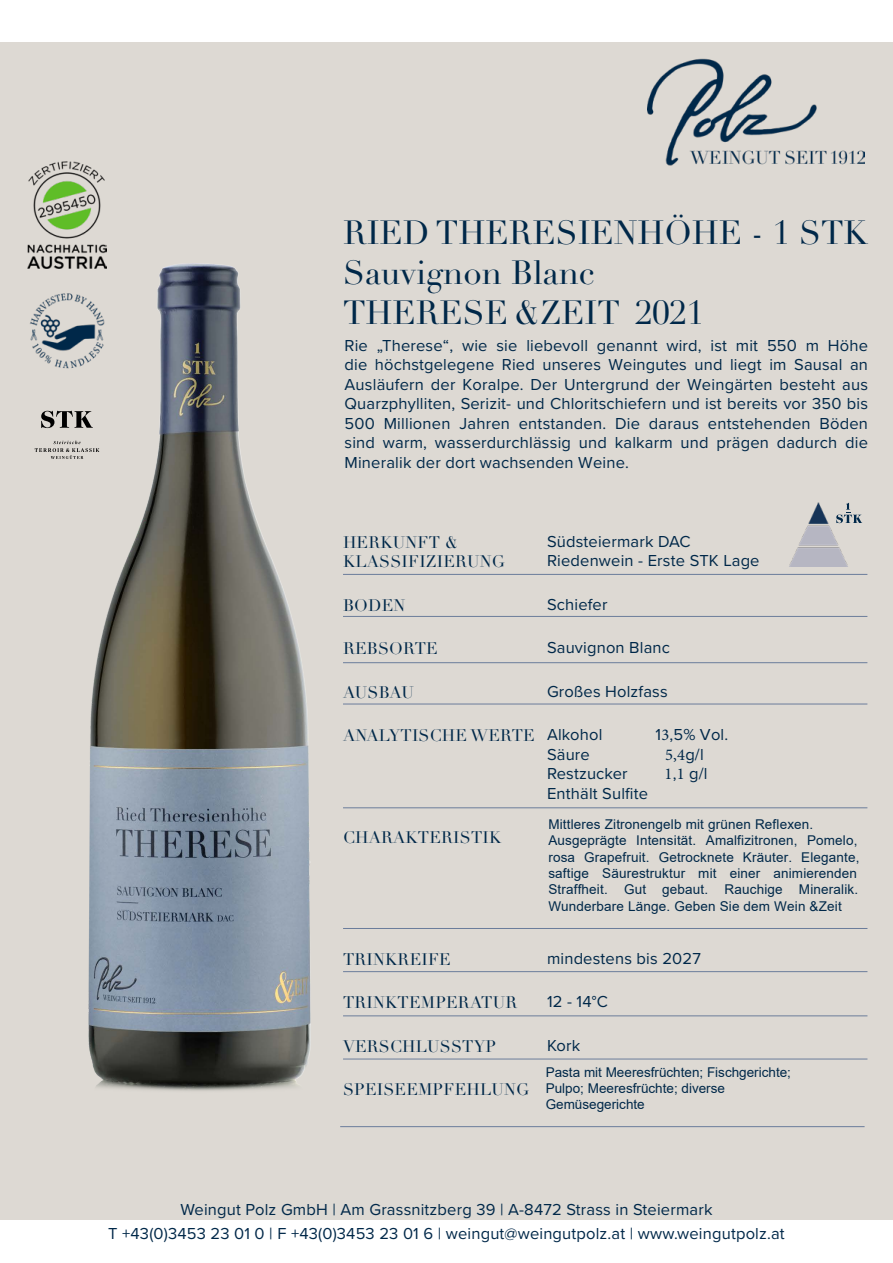
<style>
.page{position:relative;width:893px;height:1263px;background:#fff}
.page>*{position:absolute;margin:0;border:0;box-sizing:border-box;transform-origin:0 0}
.t1{font:33px/39.6px "Didot LT Pro";color:#002849}
.t2{font:16.5px/19.5px "Proxima Nova";letter-spacing:.01em;color:#002849;text-align:center}
.t3{font:16.5px/19.5px "Didot LT Pro";letter-spacing:.01em;color:#002849}
.t4{font:16.5px "Minion Pro";color:#002849}
.t5{font:13.5px/16.4px "Arial";letter-spacing:.01em;color:#002849}
.s1{font-family:"Minion Pro"}
.s2{font-family:"Proxima Nova"}
</style>
<div class="page">
<div style="left:0;top:43px;width:893px;height:1177px;background:#ddd9d3"></div>
<img style="left:648px;top:58px;width:217px;height:108px">
<img style="left:28px;top:162px;width:78px;height:107px">
<svg style="left:35px;top:441px;width:53px;height:18px"></svg>
<svg style="left:41px;top:411px;width:47px;height:17px"></svg>
<img style="left:789px;top:503px;width:59px;height:64px">
<hr style="left:343px;top:574px;width:524px;height:1px;background:#6b7d9b">
<hr style="left:343px;top:616px;width:524px;height:1px;background:#6b7d9b">
<hr style="left:343px;top:662px;width:524px;height:1px;background:#6b7d9b">
<hr style="left:343px;top:704px;width:524px;height:1px;background:#6b7d9b">
<hr style="left:343px;top:807px;width:524px;height:1px;background:#6b7d9b">
<hr style="left:343px;top:928px;width:524px;height:1px;background:#6b7d9b">
<hr style="left:343px;top:971px;width:524px;height:1px;background:#6b7d9b">
<hr style="left:343px;top:1015px;width:524px;height:1px;background:#6b7d9b">
<hr style="left:343px;top:1059px;width:524px;height:1px;background:#6b7d9b">
<hr style="left:340px;top:1126px;width:525px;height:1px;background:#6b7d9b">
<img style="left:30px;top:293px;width:58px;height:76px">
<svg style="left:836px;top:503px;width:26px;height:20px"></svg>
<img style="left:88px;top:264px;width:223px;height:827px">
<h1 class="t1" style="left:343px;top:214px;width:526px">RIED THERESIENHÖHE - 1 STK<br>Sauvignon Blanc<br>THERESE &amp;ZEIT 2021</h1>
<p class="t2" style="left:344px;top:335px;width:525px;text-align:justify">Rie „Therese“, wie sie liebevoll genannt wird, ist mit 550 m Höhe die höchstgelegene Ried unseres Weingutes und liegt im Sausal an Ausläufern der Koralpe. Der Untergrund der Weingärten besteht aus Quarzphylliten, Serizit- und Chloritschiefern und ist bereits vor 350 bis 500 Millionen Jahren entstanden. Die daraus entstehenden Böden sind warm, wasserdurchlässig und kalkarm und prägen dadurch die Mineralik der dort wachsenden Weine.</p>
<p class="t3" style="left:343px;top:533px;width:164px">HERKUNFT &amp;<br>KLASSIFIZIERUNG</p>
<p class="t3" style="left:343px;top:596px;width:64px">BODEN</p>
<p class="t3" style="left:343px;top:639px;width:96px">REBSORTE</p>
<p class="t3" style="left:343px;top:683px;width:73px">AUSBAU</p>
<p class="t3" style="left:343px;top:726px;width:193px">ANALYTISCHE WERTE</p>
<p class="t3" style="left:343px;top:828px;width:160px">CHARAKTERISTIK</p>
<p class="t3" style="left:343px;top:950px;width:109px">TRINKREIFE</p>
<p class="t3" style="left:343px;top:993px;width:176px">TRINKTEMPERATUR</p>
<p class="t3" style="left:343px;top:1037px;width:155px">VERSCHLUSSTYP</p>
<p class="t3" style="left:343px;top:1080px;width:188px">SPEISEEMPFEHLUNG</p>
<p class="t2" style="left:547px;top:531px;width:214px;text-align:left">Südsteiermark DAC<br>Riedenwein - Erste STK Lage</p>
<p class="t2" style="left:547px;top:594px;width:62px">Schiefer</p>
<p class="t2" style="left:547px;top:637px;width:124px">Sauvignon Blanc</p>
<p class="t2" style="left:547px;top:681px;width:122px">Großes Holzfass</p>
<p class="t2" style="left:547px;top:724px;width:57px">Alkohol</p>
<p class="t2" style="left:656px;top:724px;width:74px">1<span class="s1">3</span>,5% Vol.</p>
<p class="t2" style="left:547px;top:744px;width:44px">Säure</p>
<p class="t4" style="left:665px;top:743px;width:40px">5,4<span class="s2">g/l</span></p>
<p class="t2" style="left:547px;top:763px;width:82px">Restzucker</p>
<p class="t2" style="left:665px;top:763px;width:44px"><span class="s1">1</span>,<span class="s1">1</span> g/l</p>
<p class="t2" style="left:547px;top:783px;width:103px">Enthält Sulfite</p>
<p class="t5" style="left:548px;top:816px;width:313px">Mittleres Zitronengelb mit grünen Reflexen.<br>Ausgeprägte Intensität. Amalfizitronen, Pomelo, rosa Grapefruit. Getrocknete Kräuter. Elegante, saftige Säurestruktur mit einer animierenden Straffheit. Gut gebaut. Rauchige Mineralik.<br>Wunderbare Länge. Geben Sie dem Wein &amp;Zeit</p>
<p class="t2" style="left:547px;top:948px;width:155px">mindestens bis 2027</p>
<p class="t2" style="left:547px;top:991px;width:62px">12 - 14°C</p>
<p class="t2" style="left:547px;top:1035px;width:35px">Kork</p>
<p class="t5" style="left:546px;top:1064px;width:247px;line-height:15.9px">Pasta mit Meeresfrüchten; Fischgerichte;<br>Pulpo; Meeresfrüchte; diverse<br>Gemüsegerichte</p>
<p class="t2" style="left:108px;top:1197px;width:678px;line-height:24px">Weingut Polz GmbH | Am Grassnitzberg 39 | A-8472 Strass in Steiermark<br>T +43(0)3453 23 01 0 | F +43(0)3453 23 01 6 | weingut@weingutpolz.at | www.weingutpolz.at</p>
</div>
